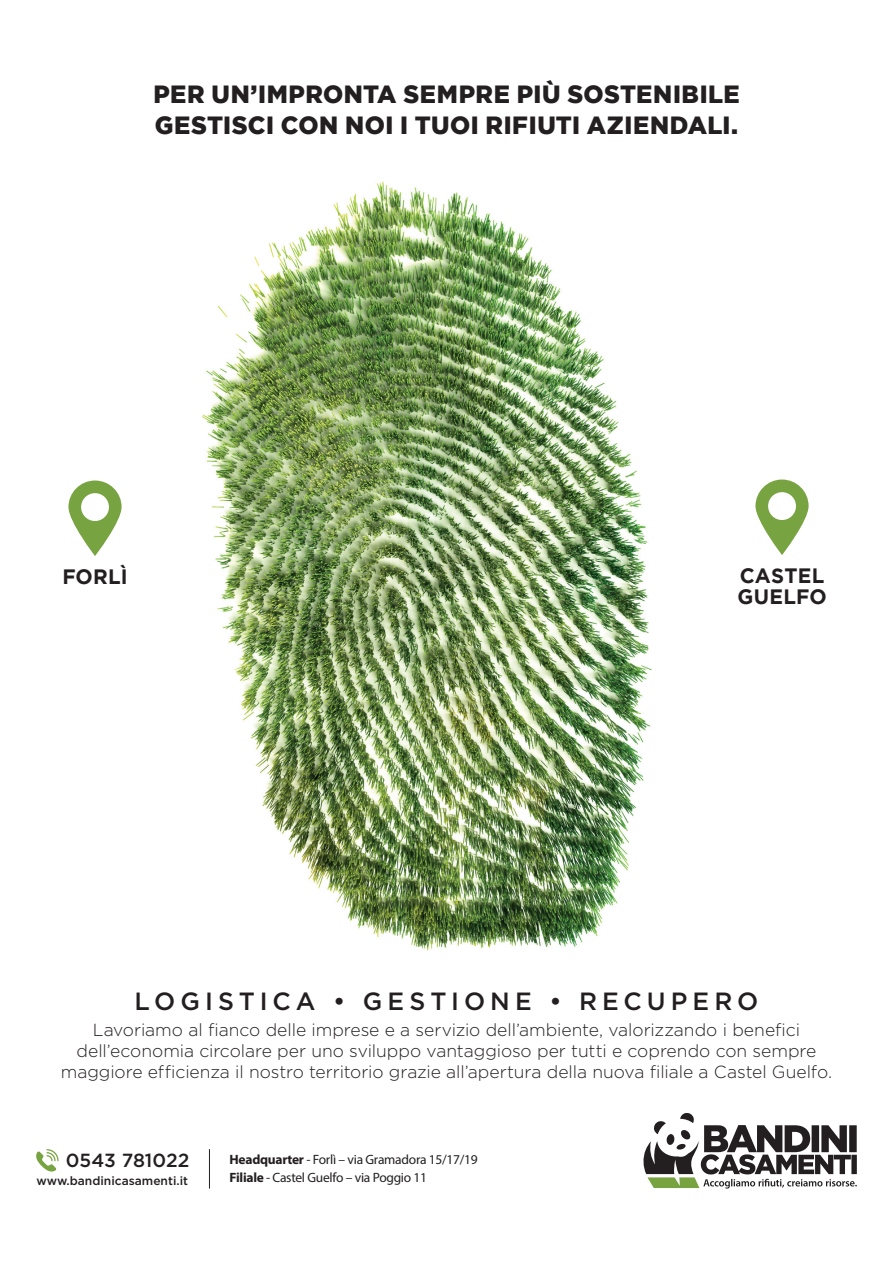
<style>
.page{position:relative;width:893px;height:1263px;background:#fff}
.page>*{position:absolute;margin:0;border:0;box-sizing:border-box;transform-origin:0 0}
.t1{font:900 24.9px/30.9px "Gotham";letter-spacing:.02em;color:#231f20}
.t2{font:500 24.9px "Gotham HTF";letter-spacing:.2em;color:#231f20}
.t3{font:700 20.7px/21.5px "Gotham";letter-spacing:.01em;color:#231f20}
.t4{font:500 18.9px "Gotham HTF";color:#231f20}
.t5{font:300 17.55px/21.1px "Gotham HTF";letter-spacing:-.005em;color:#231f20;text-align:center}
.t6{font:13.5px/18px "Myriad Pro";letter-spacing:-.02em;color:#231f20}
.t7{font:500 12px "Gotham HTF";color:#231f20}
.s1{font-weight:700}
</style>
<div class="page">
<svg style="left:643px;top:1113px;width:214px;height:75px"></svg>
<svg style="left:36px;top:1149px;width:23px;height:23px"></svg>
<hr style="left:209px;top:1149px;width:1px;height:39px;background:#231f20">
<img style="left:202px;top:181px;width:450px;height:770px">
<svg style="left:68px;top:480px;width:54px;height:76px"></svg>
<svg style="left:755px;top:479px;width:54px;height:76px"></svg>
<h1 class="t1" style="left:153px;top:78px;width:588px">PER UN’IMPRONTA SEMPRE PIÙ SOSTENIBILE<br>GESTISCI CON NOI I TUOI RIFIUTI AZIENDALI.</h1>
<p class="t3" style="left:62px;top:565px;width:67px">FORLÌ</p>
<p class="t3" style="left:737px;top:564px;width:91px">CASTEL<br>GUELFO</p>
<h1 class="t2" style="left:135px;top:987px;width:625px">LOGISTICA • GESTIONE • RECUPERO</h1>
<p class="t5" style="left:61px;top:1019px;width:773px">Lavoriamo al fianco delle imprese e a servizio dell’ambiente, valorizzando i benefici dell’economia circolare per uno sviluppo vantaggioso per tutti e coprendo con sempre maggiore efficienza il nostro territorio grazie all’apertura della nuova filiale a Castel Guelfo.</p>
<p class="t4" style="left:66px;top:1150px;width:125px">0543 781022</p>
<p class="t6" style="left:230px;top:1150px;width:250px"><span class="s1">Headquarter</span> - Forlì – via Gramadora 15/17/19<br><span class="s1">Filiale</span> - Castel Guelfo – via Poggio 11</p>
<p class="t7" style="left:37px;top:1174px;width:153px">www.bandinicasamenti.it</p>
</div>
